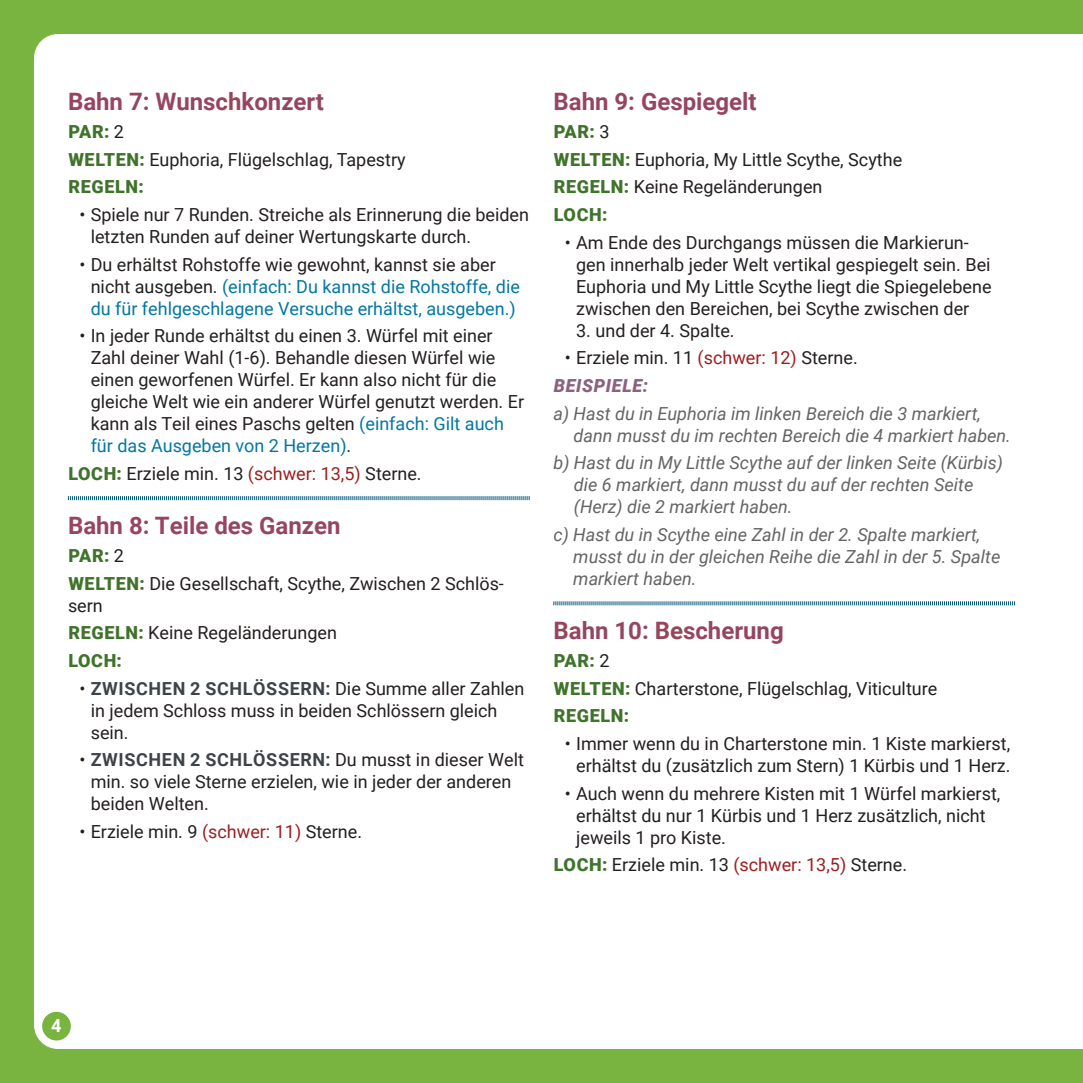
<style>
.page{position:relative;width:1083px;height:1083px;background:#79b441}
.page>*{position:absolute;margin:0;border:0;box-sizing:border-box;transform-origin:0 0}
.t1{font:700 24px "Roboto";color:#96455f}
.t2{font:18px/22px "Roboto";color:#241f1f}
.t3{font:italic 18px/22px "Roboto";color:#656365}
.t4{font:18px/22px "Roboto";color:#0277a2}
.t5{font:700 18px "Roboto";color:#fff}
.s1{font-weight:900;color:#40732b}
.s2{color:#241f1f}
.s3{color:#0277a2}
.s4{color:#9c1f20}
.s5{font-weight:700;color:#3d4348}
.s6{font-weight:900;font-style:italic;color:#8a617f}
</style>
<div class="page">
<div style="left:34px;top:34px;width:1049px;height:1015px;background:#fff"></div>
<div style="left:42px;top:1012px;width:29px;height:28px;background:#79b441;border-radius:50%"></div>
<svg style="left:68px;top:495px;width:462px;height:6px"></svg>
<svg style="left:553px;top:600px;width:462px;height:6px"></svg>
<h1 class="t1" style="left:68px;top:85px;width:257px">Bahn 7: Wunschkonzert</h1>
<p class="t2" style="left:68px;top:117px;width:339px;line-height:27.6px"><span class="s1">PAR:</span> 2<br><span class="s1">WELTEN:</span> Euphoria, Flügelschlag, Tapestry<br><span class="s1">REGELN:</span></p>
<p class="t2" style="left:91px;top:203px;width:440px;text-indent:-11px">• Spiele nur 7 Runden. Streiche als Erinnerung die beiden letzten Runden auf deiner Wertungskarte durch.</p>
<p class="t4" style="left:91px;top:252px;width:431px;text-indent:-11px"><span class="s2">• Du erhältst Rohstoffe wie gewohnt, kannst sie aber nicht ausgeben.</span> (einfach: Du kannst die Rohstoffe, die du für fehlgeschlagene Versuche erhältst, ausgeben.)</p>
<p class="t2" style="left:91px;top:324px;width:435px;text-indent:-11px">• In jeder Runde erhältst du einen 3. Würfel mit einer Zahl deiner Wahl (1-6). Behandle diesen Würfel wie einen geworfenen Würfel. Er kann also nicht für die gleiche Welt wie ein anderer Würfel genutzt werden. Er kann als Teil eines Paschs gelten <span class="s3">(einfach: Gilt auch für das Ausgeben von 2 Herzen)</span>.</p>
<p class="t2" style="left:68px;top:462px;width:355px"><span class="s1">LOCH:</span> Erziele min. 13 <span class="s4">(schwer: 13,5)</span> Sterne.</p>
<h1 class="t1" style="left:68px;top:509px;width:274px">Bahn 8: Teile des Ganzen</h1>
<p class="t2" style="left:68px;top:541px;width:437px;line-height:27.6px"><span class="s1">PAR:</span> 2<br><span class="s1">WELTEN:</span> Die Gesellschaft, Scythe, Zwischen 2 Schlös-</p>
<p class="t2" style="left:68px;top:591px;width:270px;line-height:27.6px">sern<br><span class="s1">REGELN:</span> Keine Regeländerungen<br><span class="s1">LOCH:</span></p>
<p class="t2" style="left:91px;top:676px;width:435px;text-indent:-11px">• <span class="s5">ZWISCHEN 2 SCHLÖSSERN:</span> Die Summe aller Zahlen in jedem Schloss muss in beiden Schlössern gleich sein.</p>
<p class="t2" style="left:91px;top:748px;width:435px;text-indent:-11px">• <span class="s5">ZWISCHEN 2 SCHLÖSSERN:</span> Du musst in dieser Welt min. so viele Sterne erzielen, wie in jeder der anderen beiden Welten.</p>
<p class="t2" style="left:79px;top:820px;width:284px">• Erziele min. 9 <span class="s4">(schwer: 11)</span> Sterne.</p>
<h1 class="t1" style="left:553px;top:85px;width:205px">Bahn 9: Gespiegelt</h1>
<p class="t2" style="left:554px;top:117px;width:350px;line-height:27.6px"><span class="s1">PAR:</span> 3<br><span class="s1">WELTEN:</span> Euphoria, My Little Scythe, Scythe<br><span class="s1">REGELN:</span> Keine Regeländerungen<br><span class="s1">LOCH:</span></p>
<p class="t2" style="left:576px;top:230px;width:417px;text-indent:-11px">• Am Ende des Durchgangs müssen die Markierun&shy;gen innerhalb jeder Welt vertikal gespiegelt sein. Bei Euphoria und My Little Scythe liegt die Spiegelebene zwischen den Bereichen, bei Scythe zwischen der</p>
<p class="t2" style="left:576px;top:318px;width:160px">3. und der 4. Spalte.</p>
<p class="t2" style="left:554px;top:343px;width:305px;line-height:27.6px;text-indent:11px">• Erziele min. 11 <span class="s4">(schwer: 12)</span> Sterne.<br><span class="s6">BEISPIELE:</span></p>
<p class="t3" style="left:574px;top:401px;width:439px;text-indent:-20px">a) Hast du in Euphoria im linken Bereich die 3 markiert, dann musst du im rechten Bereich die 4 markiert haben.</p>
<p class="t3" style="left:574px;top:451px;width:431px;text-indent:-20px">b) Hast du in My Little Scythe auf der linken Seite (Kürbis) die 6 markiert, dann musst du auf der rechten Seite (Herz) die 2 markiert haben.</p>
<p class="t3" style="left:573px;top:523px;width:428px;text-indent:-20px">c) Hast du in Scythe eine Zahl in der 2. Spalte markiert, musst du in der gleichen Reihe die Zahl in der 5. Spalte markiert haben.</p>
<h1 class="t1" style="left:553px;top:614px;width:232px">Bahn 10: Bescherung</h1>
<p class="t2" style="left:554px;top:646px;width:385px;line-height:27.6px"><span class="s1">PAR:</span> 2<br><span class="s1">WELTEN:</span> Charterstone, Flügelschlag, Viticulture<br><span class="s1">REGELN:</span></p>
<p class="t2" style="left:565px;top:732px;width:447px;text-align:right">• Immer wenn du in Charterstone min. 1 Kiste markierst, erhältst du (zusätzlich zum Stern) 1 Kürbis und 1 Herz.</p>
<p class="t2" style="left:576px;top:781px;width:426px;text-indent:-11px">• Auch wenn du mehrere Kisten mit 1 Würfel markierst, erhältst du nur 1 Kürbis und 1 Herz zusätzlich, nicht jeweils 1 pro Kiste.</p>
<p class="t2" style="left:554px;top:853px;width:355px"><span class="s1">LOCH:</span> Erziele min. 13 <span class="s4">(schwer: 13,5)</span> Sterne.</p>
<p class="t5" style="left:51px;top:1013px;width:12px">4</p>
</div>
